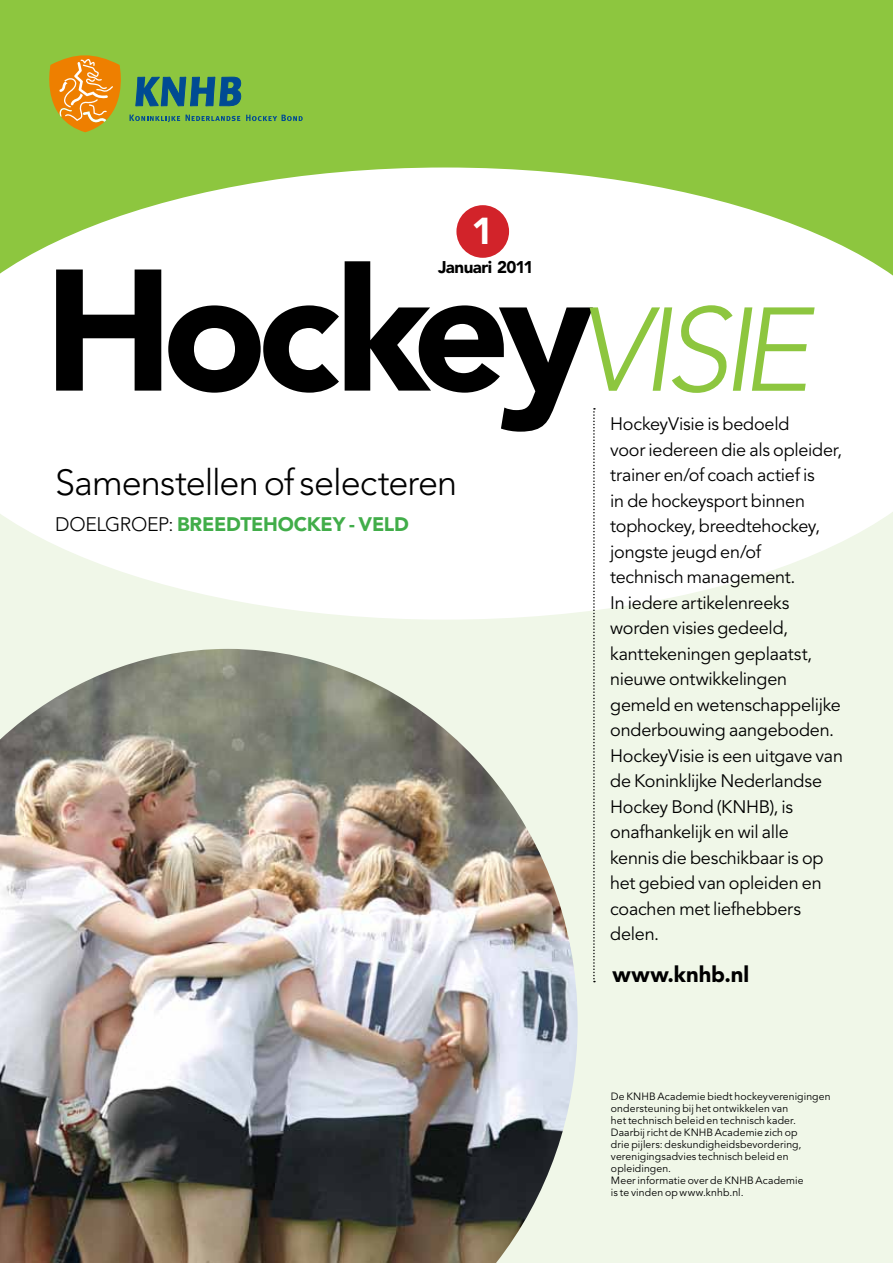
<style>
.page{position:relative;width:893px;height:1263px;background:#f0f7e8}
.page>*{position:absolute;margin:0;border:0;box-sizing:border-box;transform-origin:0 0}
.t1{font:900 171px "Avenir LT Std";color:#000}
.t2{font:900 37.2px "Avenir LT Std";color:#fff}
.t3{font:300 36px "Avenir LT Std";letter-spacing:-.025em;color:#000}
.t4{font:900 22.05px "Avenir LT Std";color:#000}
.t5{font:900 19.5px "Avenir LT Std";letter-spacing:-.015em;color:#41ad49}
.t6{font:18px/25.5px "Avenir LT Std";letter-spacing:-.015em;color:#000}
.t7{font:900 16.8px "Avenir LT Std";letter-spacing:-.04em;color:#000}
.t8{font:10.5px/12px "Avenir LT Std";letter-spacing:.01em;color:#000}
.s1{font-weight:300;font-style:italic;font-size:117.75px;color:#8dc63f}
.s2{font-weight:300;color:#000}
</style>
<div class="page">
<div style="left:0;top:0;width:893px;height:319px;background:#8dc63f"></div>
<svg style="left:79px;top:167px;width:814px;height:453px;background:#f7fbf2"></svg>
<svg style="left:0;top:231px;width:79px;height:324px;background:#f7fbf1"></svg>
<svg style="left:593px;top:408px;width:2px;height:574px"></svg>
<img style="left:0;top:649px;width:578px;height:614px">
<div style="left:456px;top:205px;width:53px;height:53px;background:#d2232a;border-radius:50%"></div>
<svg style="left:49px;top:55px;width:254px;height:77px"></svg>
<h2 class="t2" style="left:471px;top:209px;width:23px">1</h2>
<p class="t7" style="left:438px;top:257px;width:97px">Januari 2011</p>
<h1 class="t1" style="left:44px;top:228px;width:768px">Hockey<span class="s1">VISIE</span></h1>
<p class="t6" style="left:610px;top:412px;width:234px">HockeyVisie is bedoeld<br>voor iedereen die als opleider, trainer en/of coach actief is<br>in de hockeysport binnen tophockey, breedtehockey, jongste jeugd en/of<br>technisch management.<br>In iedere artikelenreeks worden visies gedeeld, kanttekeningen geplaatst, nieuwe ontwikkelingen gemeld en wetenschappelijke onderbouwing aangeboden.<br>HockeyVisie is een uitgave van de Koninklijke Nederlandse<br>Hockey Bond (KNHB), is onafhankelijk en wil alle<br>kennis die beschikbaar is op het gebied van opleiden en coachen met liefhebbers delen.</p>
<p class="t4" style="left:612px;top:961px;width:138px">www.knhb.nl</p>
<h3 class="t3" style="left:55px;top:461px;width:404px">Samenstellen of selecteren</h3>
<p class="t5" style="left:55px;top:512px;width:355px"><span class="s2">Doelgroep:</span> Breedtehockey - veld</p>
<p class="t8" style="left:611px;top:1091px;width:221px">De KNHB Academie biedt hockeyverenigingen ondersteuning bij het ontwikkelen van<br>het technisch beleid en technisch kader.<br>Daarbij richt de KNHB Academie zich op<br>drie pijlers: deskundigheidsbevordering, verenigingsadvies technisch beleid en opleidingen.<br>Meer informatie over de KNHB Academie<br>is te vinden op www.knhb.nl.</p>
</div>
